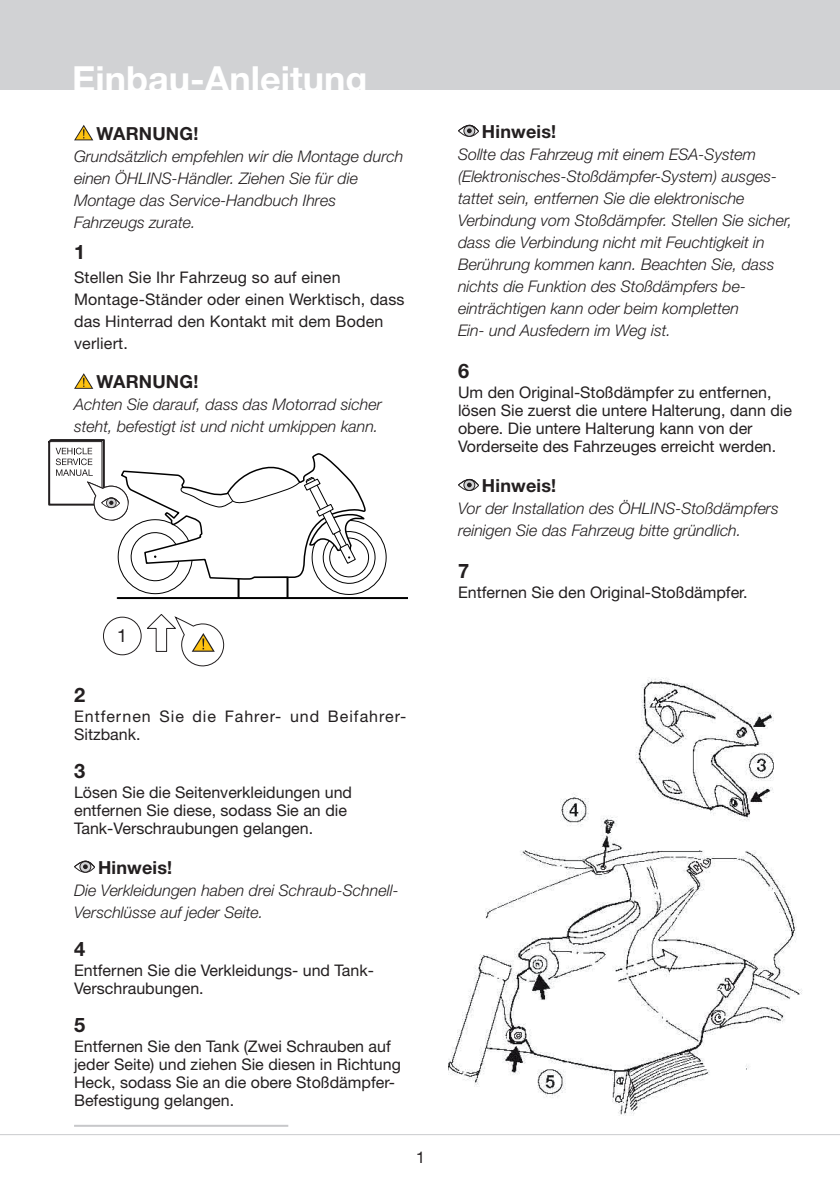
<style>
.page{position:relative;width:840px;height:1191px;background:#fff}
.page>*{position:absolute;margin:0;border:0;box-sizing:border-box;transform-origin:0 0}
.t1{font:700 36px "Helvetica Neue LT Std";color:#fff}
.t2{font:700 20px "Helvetica Neue";color:#231f20}
.t3{font:700 20px "Helvetica Neue LT Std";color:#231f20}
.t4{font:700 18px "Helvetica Neue LT Std";letter-spacing:.01em;color:#231f20}
.t5{font:18px "Helvetica Neue LT Std";color:#231f20}
.t6{font:italic 300 16px/22px "Helvetica Neue LT Std";color:#231f20}
.t7{font:16px/18px "Helvetica Neue";color:#231f20}
.t8{font:16px/22px "Helvetica Neue LT Std";letter-spacing:.01em;color:#231f20}
.t9{font:16px/18px "Helvetica Neue";letter-spacing:.06em;color:#231f20}
</style>
<div class="page">
<div style="left:0;top:0;width:839px;height:90px;background:#d1d2d4"></div>
<hr style="left:0;top:1134px;width:839px;height:1px;background:#d1d2d4">
<hr style="left:74px;top:1124px;width:214px;height:2px;background:#c7c8ca">
<svg style="left:74px;top:125px;width:19px;height:15px"></svg>
<svg style="left:74px;top:373px;width:19px;height:16px"></svg>
<div style="left:74px;top:860px;width:21px;height:12px;border:1px solid #231f20;border-radius:50%"></div>
<div style="left:79px;top:860px;width:12px;height:12px;border:1px solid #231f20;border-radius:50%"></div>
<svg style="left:74px;top:860px;width:21px;height:9px"></svg>
<div style="left:103px;top:616px;width:39px;height:39px;border:1px solid #231f20;border-radius:50%"></div>
<svg style="left:147px;top:614px;width:78px;height:53px"></svg>
<hr style="left:118px;top:597px;width:289px;height:2px;background:#000">
<svg style="left:48px;top:439px;width:339px;height:157px"></svg>
<div style="left:458px;top:125px;width:20px;height:12px;border:1px solid #231f20;border-radius:50%"></div>
<svg style="left:463px;top:125px;width:11px;height:11px"></svg>
<div style="left:463px;top:125px;width:12px;height:12px;border:1px solid #231f20;border-radius:50%"></div>
<svg style="left:458px;top:125px;width:20px;height:8px"></svg>
<div style="left:458px;top:479px;width:20px;height:12px;border:1px solid #231f20;border-radius:50%"></div>
<svg style="left:463px;top:479px;width:11px;height:11px"></svg>
<div style="left:463px;top:479px;width:12px;height:12px;border:1px solid #231f20;border-radius:50%"></div>
<svg style="left:458px;top:479px;width:20px;height:8px"></svg>
<img style="left:448px;top:677px;width:354px;height:439px">
<div style="left:795px;top:666px;width:13px;height:197px;background:#fff"></div>
<h1 class="t1" style="left:72px;top:56px;width:297px">Einbau-Anleitung</h1>
<p class="t4" style="left:96px;top:122px;width:103px">WARNUNG!</p>
<p class="t6" style="left:74px;top:145px;width:330px">Grundsätzlich empfehlen wir die Montage durch einen ÖHLINS-Händler. Ziehen Sie für die Montage das Service-Handbuch Ihres Fahrzeugs zurate.</p>
<p class="t3" style="left:74px;top:240px;width:13px">1</p>
<p class="t8" style="left:74px;top:266px;width:332px">Stellen Sie Ihr Fahrzeug so auf einen<br>Montage-Ständer oder einen Werktisch, dass das Hinterrad den Kontakt mit dem Boden verliert.</p>
<p class="t4" style="left:96px;top:371px;width:103px">WARNUNG!</p>
<p class="t6" style="left:74px;top:393px;width:309px">Achten Sie darauf, dass das Motorrad sicher steht, befestigt ist und nicht umkippen kann.</p>
<p class="t5" style="left:117px;top:624px;width:12px">1</p>
<p class="t3" style="left:74px;top:682px;width:13px">2</p>
<p class="t9" style="left:74px;top:707px;width:333px">Entfernen Sie die Fahrer- und Beifahrer-<br>Sitzbank.</p>
<p class="t2" style="left:74px;top:758px;width:13px">3</p>
<p class="t7" style="left:74px;top:783px;width:279px">Lösen Sie die Seitenverkleidungen und entfernen Sie diese, sodass Sie an die<br>Tank-Verschraubungen gelangen.</p>
<p class="t4" style="left:98px;top:856px;width:76px">Hinweis!</p>
<p class="t6" style="left:74px;top:879px;width:326px">Die Verkleidungen haben drei Schraub-Schnell-<br>Verschlüsse auf jeder Seite.</p>
<p class="t2" style="left:74px;top:936px;width:13px">4</p>
<p class="t7" style="left:74px;top:961px;width:301px">Entfernen Sie die Verkleidungs- und Tank-<br>Verschraubungen.</p>
<p class="t2" style="left:74px;top:1012px;width:13px">5</p>
<p class="t7" style="left:74px;top:1037px;width:328px">Entfernen Sie den Tank (Zwei Schrauben auf jeder Seite) und ziehen Sie diesen in Richtung Heck, sodass Sie an die obere Stoßdämpfer-Befestigung gelangen.</p>
<p class="t8" style="left:416px;top:1146px;width:10px">1</p>
<p class="t4" style="left:481px;top:120px;width:76px">Hinweis!</p>
<p class="t6" style="left:458px;top:143px;width:335px">Sollte das Fahrzeug mit einem ESA-System (Elektronisches-Stoßdämpfer-System) ausges&shy;tattet sein, entfernen Sie die elektronische Verbindung vom Stoßdämpfer. Stellen Sie sicher, dass die Verbindung nicht mit Feuchtigkeit in Berührung kommen kann. Beachten Sie, dass nichts die Funktion des Stoßdämpfers be&shy;einträchtigen kann oder beim kompletten<br>Ein- und Ausfedern im Weg ist.</p>
<p class="t2" style="left:458px;top:358px;width:13px">6</p>
<p class="t7" style="left:458px;top:383px;width:335px">Um den Original-Stoßdämpfer zu entfernen, lösen Sie zuerst die untere Halterung, dann die obere. Die untere Halterung kann von der Vorderseite des Fahrzeuges erreicht werden.</p>
<p class="t4" style="left:481px;top:474px;width:76px">Hinweis!</p>
<p class="t6" style="left:458px;top:497px;width:322px">Vor der Installation des ÖHLINS-Stoßdämpfers reinigen Sie das Fahrzeug bitte gründlich.</p>
<p class="t2" style="left:458px;top:558px;width:13px">7</p>
<p class="t7" style="left:458px;top:583px;width:291px">Entfernen Sie den Original-Stoßdämpfer.</p>
</div>
